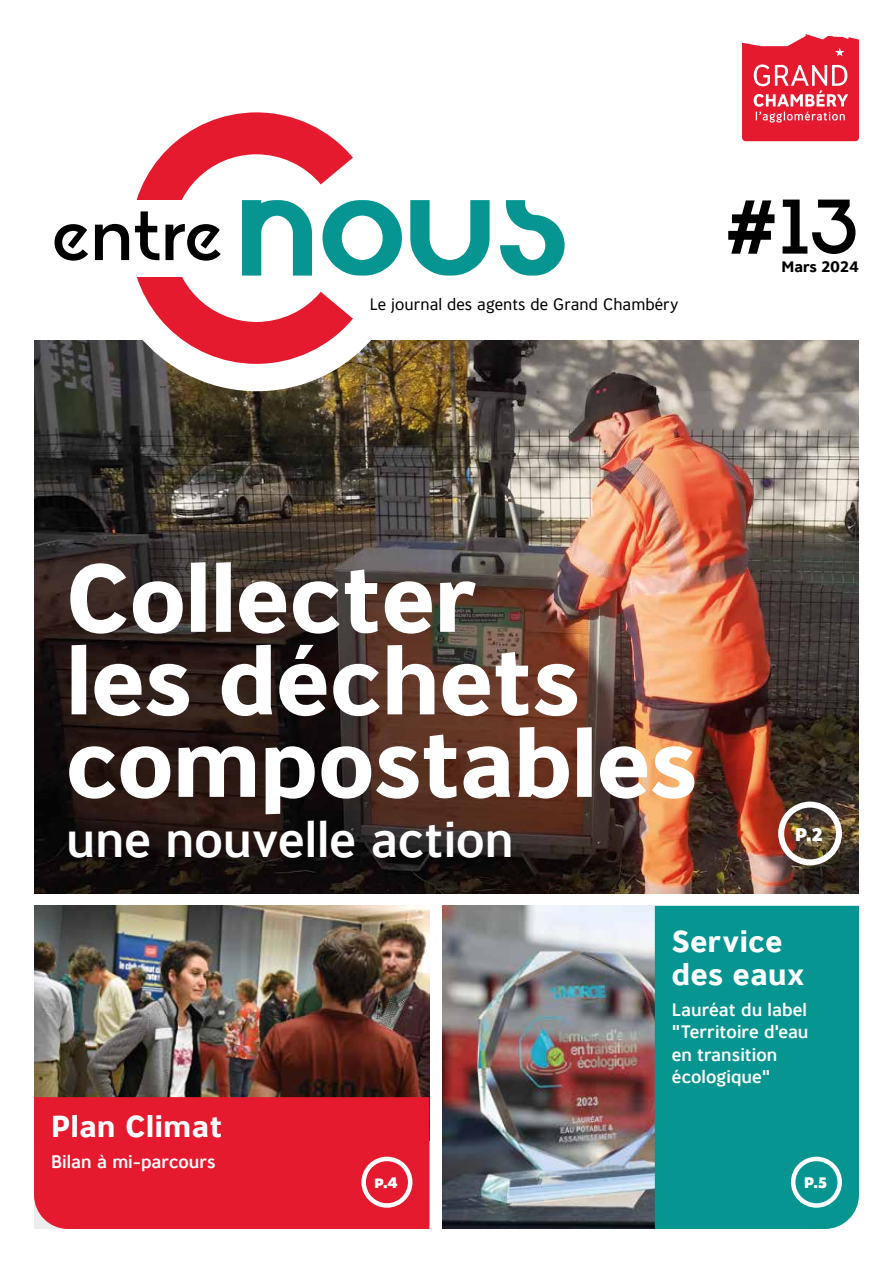
<style>
.page{position:relative;width:893px;height:1263px;background:#fff}
.page>*{position:absolute;margin:0;border:0;box-sizing:border-box;transform-origin:0 0}
.t1{font:700 94.5px/82.5px "Banjax";color:#fff}
.t2{font:500 78.3px "Oceanshore";color:#000}
.t3{font:500 70.5px "Oceanshore";letter-spacing:-.005em;color:#000}
.t4{font:500 49.5px "Banjax";color:#fff}
.t5{font:700 30px/33px "Banjax";letter-spacing:.02em;color:#fff}
.t6{font:500 18px/22.5px "Banjax";color:#fff}
.t7{font:900 18px "Banjax";color:#fff}
.t8{font:16.5px "Banjax";color:#000}
.t9{font:700 15px "Banjax";color:#000}
.t10{font:900 15px "Banjax";color:#fff}
.s1{font-family:"New Dawn Display";font-weight:400;font-size:140.55px;color:#069591}
.s2{font-size:105.6px}
</style>
<div class="page">
<img style="left:34px;top:340px;width:825px;height:553px">
<svg style="left:742px;top:34px;width:117px;height:107px;background:#e94657"></svg>
<div style="left:778px;top:801px;width:64px;height:64px;border:6px solid #fff;border-radius:50%"></div>
<div style="left:104px;top:85px;width:306px;height:306px;background:#fff;border-radius:50%"></div>
<svg style="left:131px;top:112px;width:222px;height:252px"></svg>
<div style="left:34px;top:200px;width:206px;height:76px;background:#fff"></div>
<img style="left:34px;top:906px;width:395px;height:191px">
<img style="left:442px;top:906px;width:213px;height:322px">
<div style="left:655px;top:906px;width:204px;height:323px;background:#069591"></div>
<div style="left:34px;top:1097px;width:395px;height:132px;background:#e51a2f"></div>
<div style="left:791px;top:1157px;width:51px;height:51px;border:4px solid #fff;border-radius:50%"></div>
<div style="left:361px;top:1157px;width:51px;height:51px;border:4px solid #fff;border-radius:50%"></div>
<h3 class="t3" style="left:52px;top:192px;width:520px">entre <span class="s1">nous</span></h3>
<p class="t8" style="left:370px;top:292px;width:310px">Le journal des agents de Grand Chambéry</p>
<h2 class="t2" style="left:724px;top:178px;width:137px"><span class="s2">#</span>13</h2>
<p class="t9" style="left:781px;top:255px;width:79px">Mars 2024</p>
<h1 class="t1" style="left:66px;top:552px;width:633px">Collecter<br>les déchets compostables</h1>
<h3 class="t4" style="left:66px;top:801px;width:449px">une nouvelle action</h3>
<p class="t7" style="left:795px;top:820px;width:29px">P.2</p>
<h3 class="t5" style="left:51px;top:1108px;width:173px">Plan Climat</h3>
<p class="t6" style="left:51px;top:1149px;width:166px">Bilan à mi-parcours</p>
<h3 class="t5" style="left:672px;top:923px;width:134px">Service des eaux</h3>
<p class="t6" style="left:672px;top:997px;width:138px">Lauréat du label "Territoire d'eau en transition écologique"</p>
<p class="t10" style="left:374px;top:1171px;width:25px">P.4</p>
<p class="t10" style="left:804px;top:1171px;width:25px">P.5</p>
</div>
